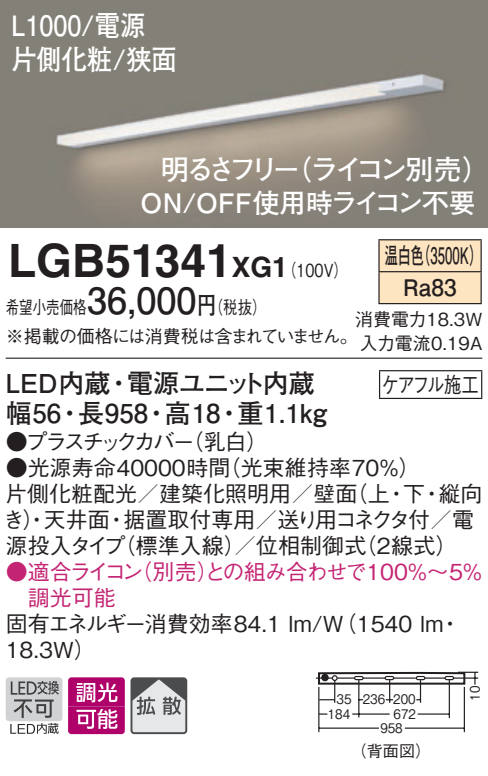
<style>
.page{position:relative;width:488px;height:776px;background:#fff}
.page>*{position:absolute;margin:0;border:0;box-sizing:border-box;transform-origin:0 0}
.t1{font:700 46px "Helvetica LT Std";color:#231f20}
.t2{font:700 36px "Futo Go B101 Pro";color:#231f20}
.t3{font:700 28px/34px "Futo Go B101 Pro";color:#fff;scale:.9 1}
.t4{font:700 28px "Futo Go B101 Pro";color:#fff}
.t5{font:700 28px "Helvetica LT Std";color:#231f20}
.t6{font:700 26.8px "Futo Go B101 Pro";letter-spacing:-.005em;color:#fff}
.t7{font:700 26px "Futo Go B101 Pro";color:#231f20}
.t8{font:700 26px "Futo Go B101 Pro";letter-spacing:-.05em;color:#231f20}
.t9{font:700 22.8px/32px "Futo Go B101 Pro";color:#231f20;scale:.58 1}
.t10{font:500 22px/26px "Gothic BBB Pro";color:#231f20}
.t11{font:500 22px/26px "Gothic BBB Pro";letter-spacing:-.045em;color:#c42573;text-align:center}
.t12{font:500 22px "Gothic BBB Pro";letter-spacing:-.165em;color:#231f20}
.t13{font:500 22px "Gothic BBB Pro";color:#231f20;scale:.79 1}
.t14{font:500 18px/28px "Gothic BBB Pro";letter-spacing:-.04em;color:#231f20;scale:.75 1}
.t15{font:500 18px/24px "Gothic BBB Pro";color:#231f20}
.t16{font:500 18px "Gothic BBB Pro";color:#231f20;scale:.8 1}
.t17{font:500 16px "Gothic BBB Pro";color:#231f20}
.t18{font:500 13.2px "Gothic BBB Pro";color:#231f20;scale:.9 1}
.s1{font-family:"Futo Go B101 Pro";font-weight:700;font-size:24px}
.s2{font-family:"Helvetica LT Std";font-weight:700;font-size:28px}
</style>
<div class="page">
<hr style="left:448px;top:679px;width:2px;height:38px;background:#231f20">
<hr style="left:358px;top:679px;width:1px;height:38px;background:#231f20">
<hr style="left:352px;top:713px;width:37px;height:1px;background:#231f20">
<hr style="left:417px;top:713px;width:32px;height:1px;background:#231f20">
<hr style="left:318px;top:686px;width:1px;height:45px;background:#231f20">
<hr style="left:463px;top:686px;width:2px;height:45px;background:#231f20">
<hr style="left:319px;top:727px;width:60px;height:1px;background:#231f20">
<hr style="left:404px;top:727px;width:60px;height:1px;background:#231f20">
<svg style="left:316px;top:671px;width:162px;height:31px"></svg>
<div style="left:384px;top:675px;width:10px;height:4px;border:1px solid #231f20;border-radius:2px"></div>
<div style="left:415px;top:675px;width:10px;height:4px;border:1px solid #231f20;border-radius:2px"></div>
<div style="left:444px;top:675px;width:10px;height:4px;border:1px solid #231f20;border-radius:2px"></div>
<div style="left:321px;top:673px;width:7px;height:7px;background:#231f20;border-radius:50%"></div>
<img style="left:0;top:0;width:488px;height:227px">
<div style="left:6px;top:677px;width:56px;height:43px;background:#d1d2d4;border-radius:3px"></div>
<svg style="left:10px;top:680px;width:49px;height:53px"></svg>
<svg style="left:68px;top:677px;width:57px;height:56px;background:#c33f8e"></svg>
<svg style="left:133px;top:680px;width:51px;height:50px;background:#b3b4b6"></svg>
<div style="left:130px;top:677px;width:57px;height:56px;border:2px solid #4b4c4d;border-radius:3px"></div>
<hr style="left:6px;top:357px;width:476px;height:1px;background:#231f20">
<div style="left:379px;top:240px;width:101px;height:63px;background:#fee5c1"></div>
<hr style="left:378px;top:239px;width:103px;height:1px;background:#231f20">
<hr style="left:378px;top:240px;width:1px;height:31px;background:#231f20">
<hr style="left:480px;top:240px;width:1px;height:31px;background:#231f20">
<hr style="left:378px;top:271px;width:103px;height:1px;background:#231f20">
<hr style="left:378px;top:272px;width:1px;height:31px;background:#231f20">
<hr style="left:480px;top:272px;width:1px;height:31px;background:#231f20">
<hr style="left:378px;top:303px;width:103px;height:1px;background:#231f20">
<svg style="left:379px;top:371px;width:1px;height:26px"></svg>
<hr style="left:379px;top:370px;width:103px;height:1px;background:#231f20">
<svg style="left:481px;top:371px;width:1px;height:26px"></svg>
<hr style="left:379px;top:397px;width:103px;height:2px;background:#231f20">
<p class="t3" style="left:11px;top:5px;width:185px">L1000/電源片側化粧/狭面</p>
<p class="t4" style="left:284px;top:147px;width:208px">（ライコン別売(</p>
<p class="t4" style="left:161px;top:147px;width:141px">明るさフリー</p>
<p class="t6" style="left:140px;top:181px;width:336px">ON/OFF使用時ライコン不要</p>
<h1 class="t1" style="left:8px;top:232px;width:225px">LGB51341</h1>
<p class="t16" style="left:197px;top:293px;width:88px">（<span class="s1">円</span>税抜(</p>
<p class="t5" style="left:232px;top:250px;width:42px">XG</p>
<p class="t16" style="left:272px;top:255px;width:96px">（<span class="s2">1</span> 100 (V</p>
<h2 class="t2" style="left:87px;top:272px;width:111px">36,000</h2>
<p class="t14" style="left:6px;top:291px;width:471px">希望小売価格<br>※掲載の価格には消費税は含まれていません。</p>
<p class="t8" style="left:127px;top:362px;width:189px">電源ユニット内蔵</p>
<p class="t7" style="left:6px;top:362px;width:106px">LED内蔵</p>
<p class="t7" style="left:106px;top:362px;width:27px">・</p>
<p class="t7" style="left:237px;top:392px;width:91px">重1.1kg</p>
<p class="t7" style="left:6px;top:392px;width:57px">幅56</p>
<p class="t7" style="left:165px;top:392px;width:57px">高18</p>
<p class="t7" style="left:78px;top:392px;width:72px">長958</p>
<p class="t7" style="left:57px;top:392px;width:27px">・</p>
<p class="t7" style="left:144px;top:392px;width:27px">・</p>
<p class="t7" style="left:216px;top:392px;width:27px">・</p>
<p class="t10" style="left:182px;top:425px;width:88px">（乳白(</p>
<p class="t12" style="left:6px;top:423px;width:191px">●プラスチックカバー</p>
<p class="t9" style="left:417px;top:237px;width:115px">（3500 (K</p>
<p class="t9" style="left:403px;top:237px;width:94px;text-indent:-19px">温白色<br>Ra83</p>
<p class="t15" style="left:355px;top:304px;width:129px">消費電力18.3W入力電流0.19A</p>
<p class="t13" style="left:381px;top:367px;width:125px">ケアフル施工</p>
<p class="t10" style="left:219px;top:451px;width:203px">（光束維持率70％(</p>
<p class="t10" style="left:6px;top:451px;width:226px">●光源寿命40000時間</p>
<p class="t10" style="left:345px;top:477px;width:45px">（上</p>
<p class="t10" style="left:438px;top:477px;width:45px">縦向</p>
<p class="t10" style="left:123px;top:477px;width:352px;text-indent:-118px">片側化粧配光／建築化照明用／壁面<br>据置取付専用／送り用コネクタ付／電</p>
<p class="t10" style="left:403px;top:477px;width:23px">下</p>
<p class="t10" style="left:385px;top:477px;width:23px">・</p>
<p class="t10" style="left:420px;top:477px;width:24px">・</p>
<p class="t10" style="left:3px;top:503px;width:46px">き）・</p>
<p class="t10" style="left:44px;top:503px;width:67px">天井面</p>
<p class="t10" style="left:105px;top:503px;width:23px">・</p>
<p class="t10" style="left:114px;top:529px;width:254px">（標準入線／）位相制御式</p>
<p class="t10" style="left:354px;top:529px;width:104px">（2線式(</p>
<p class="t10" style="left:6px;top:529px;width:121px">源投入タイプ</p>
<p class="t11" style="left:131px;top:555px;width:354px">（別売との組み合わせで100％~5％</p>
<p class="t11" style="left:197px;top:555px;width:23px">）</p>
<p class="t11" style="left:6px;top:555px;width:139px">●適合ライコン調光可能</p>
<p class="t10" style="left:6px;top:607px;width:439px">固有エネルギー消費効率84.1 lm （W/ 1540 lm<br>18.3W(</p>
<p class="t10" style="left:439px;top:607px;width:23px">・</p>
<p class="t18" style="left:336px;top:688px;width:18px">35</p>
<p class="t18" style="left:328px;top:703px;width:26px">184</p>
<p class="t18" style="left:362px;top:688px;width:26px">236</p>
<p class="t18" style="left:393px;top:688px;width:26px">200</p>
<p class="t18" style="left:393px;top:703px;width:26px">672</p>
<p class="t18" style="left:380px;top:717px;width:26px">958</p>
<p class="t17" style="left:351px;top:738px;width:81px">（背面図(</p>
<p class="t18" style="left:464px;top:700px;width:18px;rotate:-90deg">10</p>
</div>
